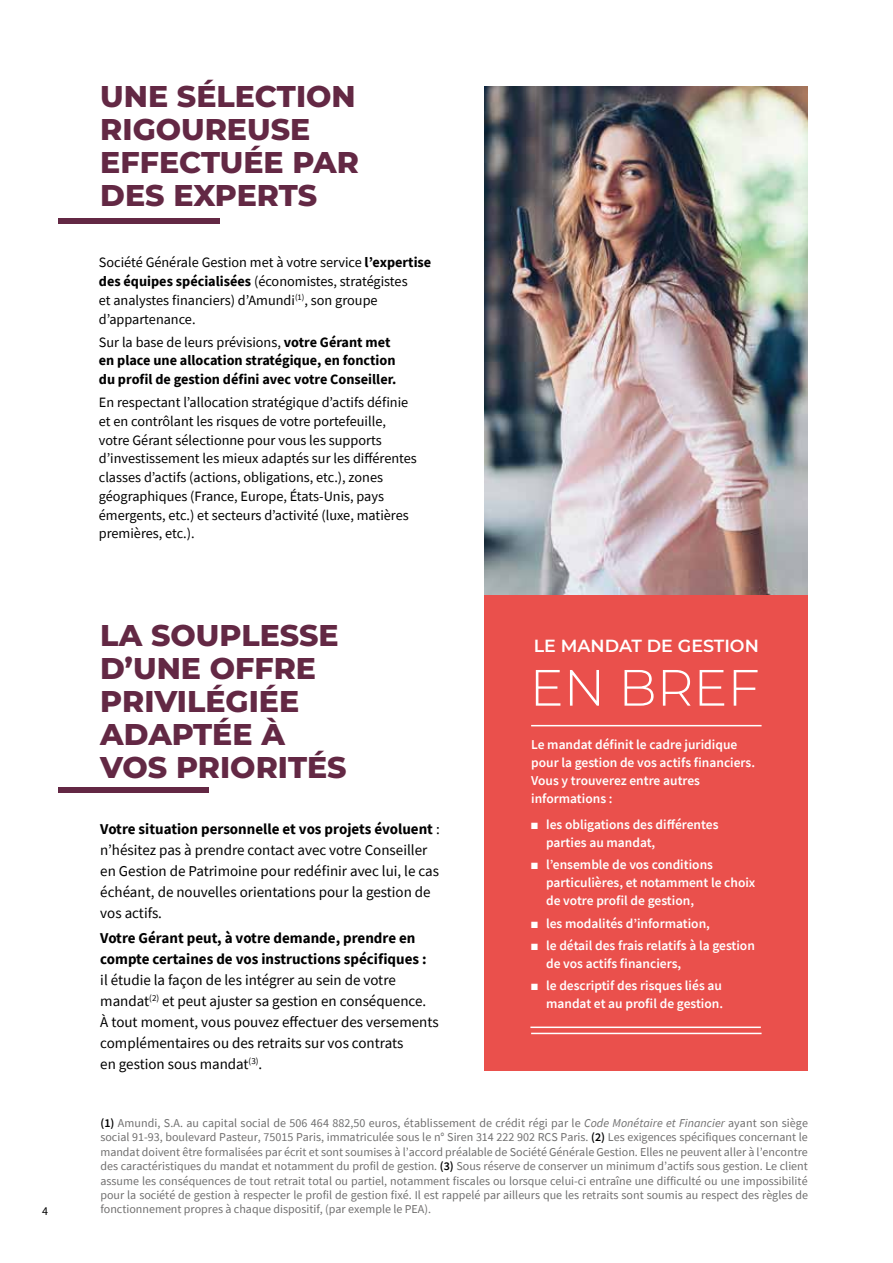
<style>
.page{position:relative;width:893px;height:1263px;background:#fff}
.page>*{position:absolute;margin:0;border:0;box-sizing:border-box;transform-origin:0 0}
.t1{font:300 51px "Montserrat";color:#fff}
.t2{font:800 30px/33px "Montserrat";color:#632844}
.t3{font:600 17.55px "Montserrat";color:#fff}
.t4{font:15px/21px "Source Sans Pro";color:#000}
.t5{font:700 15px/21px "Source Sans Pro";color:#000}
.t6{font:14.25px/18.8px "Source Sans Pro";color:#000}
.t7{font:700 14.25px/18.8px "Source Sans Pro";color:#000}
.t8{font:600 13.5px/18px "Source Sans Pro";color:#fff}
.t9{font:12px/14.4px "Source Sans Pro";color:#706f6f;text-align:justify}
.t10{font:12px "Source Sans Pro";color:#000}
.s1{font-weight:700}
.s2{font-weight:400}
.s3{font-weight:600;color:#000}
.s4{font-style:italic}
</style>
<div class="page">
<div style="left:58px;top:218px;width:162px;height:6px;background:#632844"></div>
<div style="left:58px;top:787px;width:151px;height:6px;background:#632844"></div>
<img style="left:485px;top:87px;width:323px;height:508px">
<div style="left:485px;top:595px;width:323px;height:476px;background:#ea504c"></div>
<hr style="left:531px;top:725px;width:231px;height:1px;background:#fff">
<hr style="left:531px;top:1033px;width:231px;height:1px;background:#fff">
<hr style="left:530px;top:1026px;width:231px;height:2px;background:#fff">
<h2 class="t2" style="left:100px;top:78px;width:260px">UNE SÉLECTION<br>RIGOUREUSE<br>EFFECTUÉE PAR<br>DES EXPERTS</h2>
<p class="t6" style="left:99px;top:253px;width:334px">Société Générale Gestion met à votre service <span class="s1">l’expertise des équipes spécialisées</span> (économistes, stratégistes<br>et analystes financiers) d’Amundi<sup>(1)</sup>, son groupe d’appartenance.</p>
<p class="t7" style="left:99px;top:332px;width:299px"><span class="s2">Sur la base de leurs prévisions,</span> votre Gérant met en place une allocation stratégique, en fonction du profil de gestion défini avec votre Conseiller.</p>
<p class="t6" style="left:99px;top:393px;width:320px">En respectant l’allocation stratégique d’actifs définie et en contrôlant les risques de votre portefeuille, votre Gérant sélectionne pour vous les supports d’investissement les mieux adaptés sur les différentes classes d’actifs (actions, obligations, etc.), zones géographiques (France, Europe, États-Unis, pays émergents, etc.) et secteurs d’activité (luxe, matières premières, etc.).</p>
<h2 class="t2" style="left:100px;top:617px;width:248px">LA SOUPLESSE<br>D’UNE OFFRE<br>PRIVILÉGIÉE<br>ADAPTÉE À<br>VOS PRIORITÉS</h2>
<p class="t4" style="left:100px;top:818px;width:341px"><span class="s1">Votre situation personnelle et vos projets évoluent</span> : n’hésitez pas à prendre contact avec votre Conseiller en Gestion de Patrimoine pour redéfinir avec lui, le cas échéant, de nouvelles orientations pour la gestion de vos actifs.</p>
<p class="t5" style="left:100px;top:927px;width:328px">Votre Gérant peut, à votre demande, prendre en compte certaines de vos instructions spécifiques :</p>
<p class="t4" style="left:100px;top:969px;width:340px">il étudie la façon de les intégrer au sein de votre mandat<sup>(2)</sup> et peut ajuster sa gestion en conséquence.<br>À tout moment, vous pouvez effectuer des versements complémentaires ou des retraits sur vos contrats<br>en gestion sous mandat<sup>(3)</sup>.</p>
<h3 class="t3" style="left:534px;top:633px;width:226px">LE MANDAT DE GESTION</h3>
<h1 class="t1" style="left:530px;top:653px;width:232px">EN BREF</h1>
<p class="t8" style="left:531px;top:735px;width:225px">Le mandat définit le cadre juridique pour la gestion de vos actifs financiers.<br>Vous y trouverez entre autres informations :</p>
<p class="t8" style="left:546px;top:815px;width:174px;text-indent:-15px">■ les obligations des différentes parties au mandat,</p>
<p class="t8" style="left:546px;top:856px;width:211px;text-indent:-15px">■ l’ensemble de vos conditions particulières, et notamment le choix de votre profil de gestion,</p>
<p class="t8" style="left:531px;top:914px;width:180px">■ les modalités d’information,</p>
<p class="t8" style="left:546px;top:936px;width:210px;text-indent:-15px">■ le détail des frais relatifs à la gestion de vos actifs financiers,</p>
<p class="t8" style="left:531px;top:976px;width:194px;text-align:right">■ le descriptif des risques liés au mandat et au profil de gestion.</p>
<p class="t9" style="left:100px;top:1116px;width:709px"><span class="s3">(1)</span> Amundi, S.A. au capital social de 506 464 882,50 euros, établissement de crédit régi par le <span class="s4">Code Monétaire et Financier</span> ayant son siège social 91-93, boulevard Pasteur, 75015 Paris, immatriculée sous le n° Siren 314 222 902 RCS Paris. <span class="s3">(2)</span> Les exigences spécifiques concernant le mandat doivent être formalisées par écrit et sont soumises à l’accord préalable de Société Générale Gestion. Elles ne peuvent aller à l’encontre des caractéristiques du mandat et notamment du profil de gestion. <span class="s3">(3)</span> Sous réserve de conserver un minimum d’actifs sous gestion. Le client assume les conséquences de tout retrait total ou partiel, notamment fiscales ou lorsque celui-ci entraîne une difficulté ou une impossibilité pour la société de gestion à respecter le profil de gestion fixé. Il est rappelé par ailleurs que les retraits sont soumis au respect des règles de</p>
<p class="t10" style="left:42px;top:1203px;width:7px">4</p>
<p class="t9" style="left:100px;top:1202px;width:332px">fonctionnement propres à chaque dispositif, (par exemple le PEA).</p>
</div>
